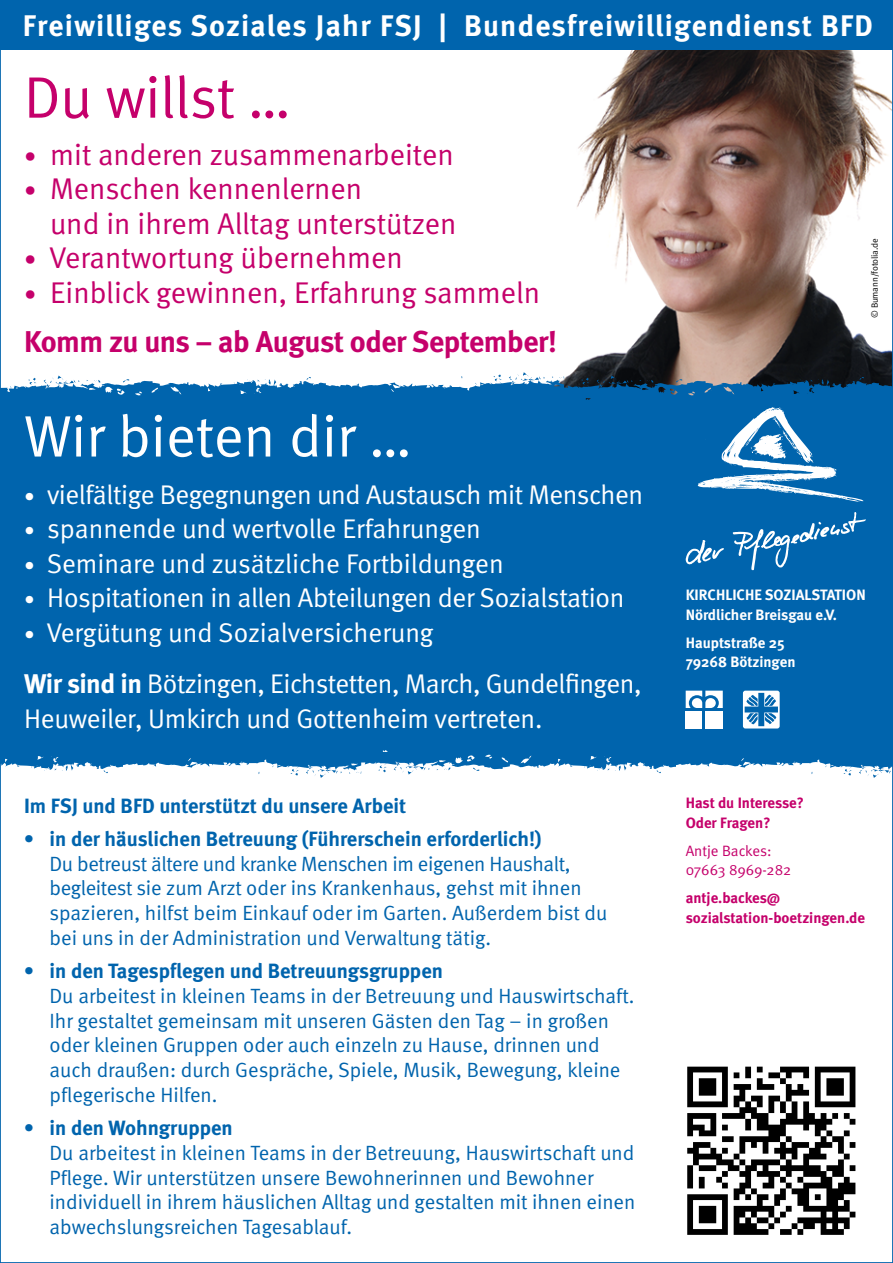
<style>
.page{position:relative;width:893px;height:1263px;background:#fff}
.page>*{position:absolute;margin:0;border:0;box-sizing:border-box;transform-origin:0 0}
.t1{font:58.5px "Meta Normal";color:#fff}
.t2{font:58.5px "Meta Normal";letter-spacing:-.005em;color:#c5006b}
.t3{font:30px/34.5px "Meta Normal";color:#c5006b}
.t4{font:700 30px "Meta";letter-spacing:-.015em;color:#c5006b}
.t5{font:700 29.85px "Meta";letter-spacing:.045em;color:#fff}
.t6{font:27px/51.4px "Meta Normal";letter-spacing:-.01em;color:#fff}
.t7{font:20.7px/24.8px "Meta Normal";color:#0064ad}
.t8{font:700 20.7px "Meta";color:#0064ad}
.t9{font:700 15px/19.5px "Meta";color:#fff}
.t10{font:700 15px/19.5px "Meta";color:#c5006b}
.t11{font:15px/19.5px "Meta Normal";letter-spacing:-.005em;color:#c5006b}
.t12{font:9px "Meta Normal";letter-spacing:-.015em;color:#000}
.s1{font-size:24px}
.s2{font-size:21px}
.s3{font-family:"Meta";font-weight:700}
</style>
<div class="page">
<img style="left:573px;top:50px;width:318px;height:322px">
<div style="left:2px;top:490px;width:889px;height:288px;background:#0064ad"></div>
<div style="left:0;top:0;width:893px;height:50px;background:#0064ad"></div>
<svg style="left:687px;top:1067px;width:168px;height:168px"></svg>
<svg style="left:686px;top:691px;width:37px;height:17px"></svg>
<div style="left:686px;top:711px;width:16px;height:17px;background:#fff"></div>
<div style="left:705px;top:711px;width:18px;height:17px;background:#fff"></div>
<svg style="left:743px;top:691px;width:37px;height:37px"></svg>
<svg style="left:0;top:372px;width:893px;height:118px;fill:#0064ad"></svg>
<svg style="left:685px;top:512px;width:181px;height:58px"></svg>
<svg style="left:698px;top:407px;width:166px;height:95px"></svg>
<h3 class="t5" style="left:23px;top:6px;width:851px">Freiwilliges Soziales Jahr FSJ | Bundesfreiwilligendienst BFD</h3>
<h1 class="t2" style="left:24px;top:64px;width:268px">Du willst …</h1>
<h2 class="t3" style="left:24px;top:137px;width:431px"><span class="s1">•</span> mit anderen zusammenarbeiten</h2>
<h2 class="t3" style="left:50px;top:171px;width:408px;text-indent:-26px"><span class="s1">•</span> Menschen kennenlernen<br>und in ihrem Alltag unterstützen</h2>
<h2 class="t3" style="left:24px;top:240px;width:380px"><span class="s1">•</span> Verantwortung übernehmen</h2>
<h2 class="t3" style="left:24px;top:275px;width:518px"><span class="s1">•</span> Einblick gewinnen, Erfahrung sammeln</h2>
<h2 class="t4" style="left:24px;top:323px;width:534px">Komm zu uns – ab August oder September!</h2>
<h1 class="t1" style="left:24px;top:402px;width:389px">Wir bieten dir …</h1>
<h3 class="t6" style="left:24px;top:468px;width:621px"><span class="s2">•</span> vielfältige Begegnungen und Austausch mit Menschen</h3>
<h3 class="t6" style="left:24px;top:503px;width:458px"><span class="s2">•</span> spannende und wertvolle Erfahrungen</h3>
<h3 class="t6" style="left:24px;top:537px;width:481px"><span class="s2">•</span> Seminare und zusätzliche Fortbildungen</h3>
<h3 class="t6" style="left:24px;top:572px;width:602px"><span class="s2">•</span> Hospitationen in allen Abteilungen der Sozialstation</h3>
<h3 class="t6" style="left:24px;top:606px;width:619px"><span class="s2">•</span> Vergütung und Sozialversicherung<br><span class="s3">Wir sind in</span> Bötzingen, Eichstetten, March, Gundelfingen,</h3>
<h3 class="t6" style="left:24px;top:692px;width:520px">Heuweiler, Umkirch und Gottenheim vertreten.</h3>
<p class="t8" style="left:24px;top:792px;width:384px">Im FSJ und BFD unterstützt du unsere Arbeit</p>
<p class="t8" style="left:24px;top:825px;width:519px">• in der häuslichen Betreuung (Führerschein erforderlich!)</p>
<p class="t7" style="left:50px;top:851px;width:559px">Du betreust ältere und kranke Menschen im eigenen Haushalt, begleitest sie zum Arzt oder ins Krankenhaus, gehst mit ihnen spazieren, hilfst beim Einkauf oder im Garten. Außerdem bist du bei uns in der Administration und Verwaltung tätig.</p>
<p class="t8" style="left:24px;top:958px;width:420px">• in den Tagespflegen und Betreuungsgruppen</p>
<p class="t7" style="left:50px;top:983px;width:586px">Du arbeitest in kleinen Teams in der Betreuung und Hauswirtschaft.<br>Ihr gestaltet gemeinsam mit unseren Gästen den Tag – in großen oder kleinen Gruppen oder auch einzeln zu Hause, drinnen und auch draußen: durch Gespräche, Spiele, Musik, Bewegung, kleine pflegerische Hilfen.</p>
<p class="t8" style="left:24px;top:1115px;width:210px">• in den Wohngruppen</p>
<p class="t7" style="left:50px;top:1140px;width:587px">Du arbeitest in kleinen Teams in der Betreuung, Hauswirtschaft und Pflege. Wir unterstützen unsere Bewohnerinnen und Bewohner individuell in ihrem häuslichen Alltag und gestalten mit ihnen einen abwechslungsreichen Tagesablauf.</p>
<p class="t12" style="left:869px;top:318px;width:81px;rotate:-90deg">© Bumann/fotolia.de</p>
<p class="t9" style="left:686px;top:585px;width:182px">KIRCHLICHE SOZIALSTATION<br>Nördlicher Breisgau e.V.</p>
<p class="t9" style="left:686px;top:632px;width:111px">Hauptstraße 25<br>79268 Bötzingen</p>
<p class="t10" style="left:686px;top:793px;width:120px">Hast du Interesse?<br>Oder Fragen?</p>
<p class="t11" style="left:686px;top:840px;width:107px">Antje Backes:<br>07663 8969-282</p>
<p class="t10" style="left:686px;top:888px;width:181px">antje.backes@ sozialstation-boetzingen.de</p>
</div>
